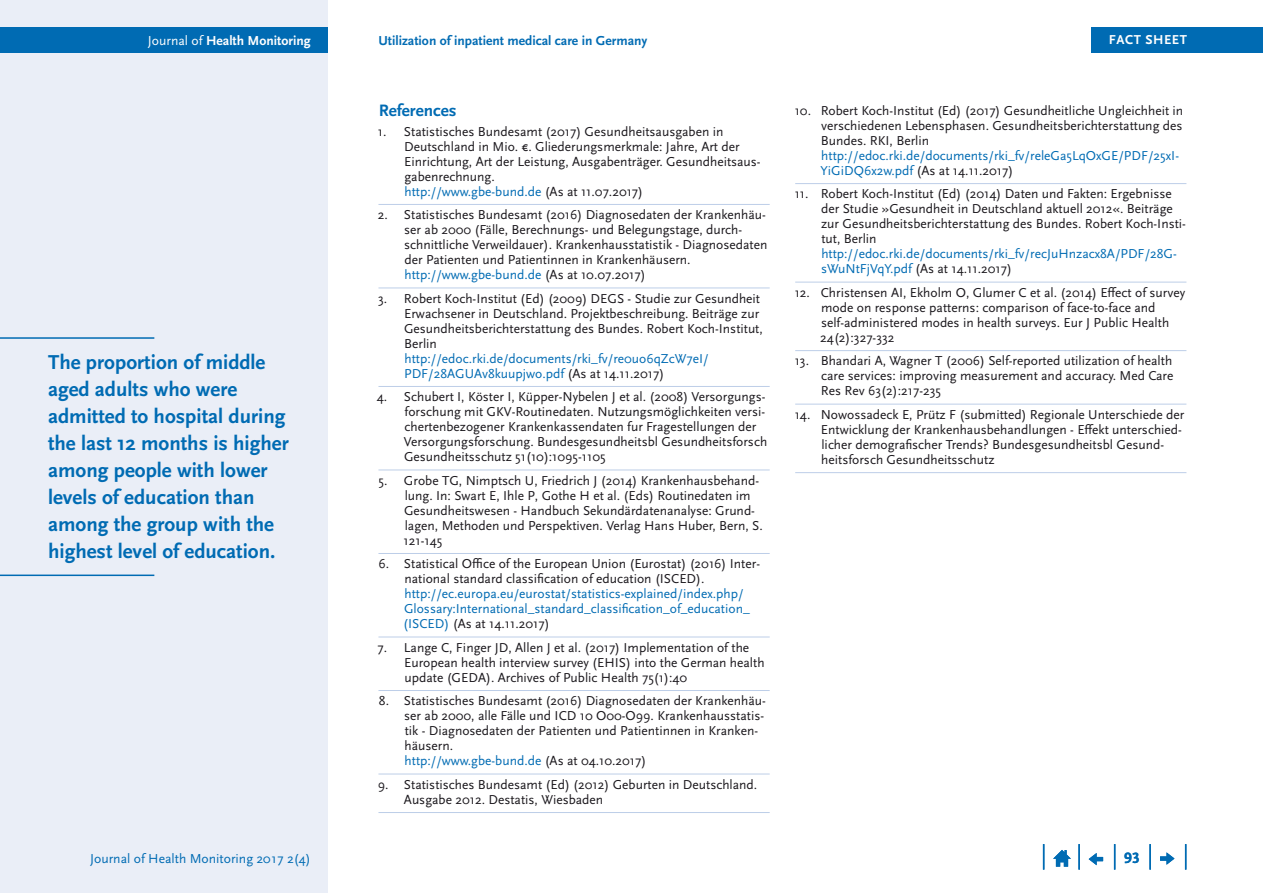
<style>
.page{position:relative;width:1263px;height:893px;background:#fff}
.page>*{position:absolute;margin:0;border:0;box-sizing:border-box;transform-origin:0 0}
.t1{font:700 21px/27px "Scala Sans Pro";color:#006bb3}
.t2{font:700 17.25px "Scala Sans Pro";color:#006bb3}
.t3{font:700 15.75px "Scala Sans Pro";color:#006bb3}
.t4{font:700 13.65px "Scala Sans Pro";color:#006bb3}
.t5{font:13.65px "Scala Sans Pro";color:#006bb3}
.t6{font:700 13.65px "Scala Sans Pro";color:#fff}
.Literaturverzeichnis{font:13.5px/15px "Scala Sans Pro";color:#1a171c}
.Literaturverzeichnis-2{font:13.5px/15px "Scala Sans Pro";color:#006bb3}
.t7{font:700 13.5px "Scala Sans Pro";letter-spacing:.04em;color:#fff}
.s1{font-weight:400}
.s2{color:#006bb3}
.s3{color:#1a171c}
</style>
<div class="page">
<div style="left:0;top:0;width:327px;height:893px;background:#eaeef7"></div>
<div style="left:1091px;top:28px;width:172px;height:25px;background:#006bb3"></div>
<div style="left:0;top:28px;width:327px;height:25px;background:#006bb3"></div>
<svg style="left:1185px;top:844px;width:1px;height:26px"></svg>
<hr style="left:1149px;top:844px;width:2px;height:26px;background:#006bb3">
<svg style="left:1114px;top:844px;width:1px;height:26px"></svg>
<hr style="left:1078px;top:844px;width:2px;height:26px;background:#006bb3">
<svg style="left:1043px;top:844px;width:1px;height:26px"></svg>
<svg style="left:1053px;top:850px;width:18px;height:17px"></svg>
<svg style="left:1089px;top:853px;width:14px;height:12px"></svg>
<svg style="left:1160px;top:852px;width:14px;height:13px"></svg>
<hr style="left:795px;top:183px;width:391px;height:1px;background:#bdcee8">
<hr style="left:795px;top:282px;width:391px;height:1px;background:#bdcee8">
<hr style="left:795px;top:350px;width:391px;height:1px;background:#bdcee8">
<hr style="left:795px;top:404px;width:391px;height:1px;background:#bdcee8">
<hr style="left:795px;top:472px;width:391px;height:1px;background:#bdcee8">
<hr style="left:378px;top:204px;width:392px;height:1px;background:#bdcee8">
<hr style="left:378px;top:288px;width:392px;height:1px;background:#bdcee8">
<hr style="left:378px;top:386px;width:392px;height:1px;background:#bdcee8">
<hr style="left:378px;top:470px;width:392px;height:1px;background:#bdcee8">
<hr style="left:378px;top:553px;width:392px;height:1px;background:#bdcee8">
<hr style="left:378px;top:637px;width:392px;height:1px;background:#bdcee8">
<hr style="left:378px;top:690px;width:392px;height:1px;background:#bdcee8">
<hr style="left:378px;top:774px;width:392px;height:1px;background:#bdcee8">
<hr style="left:378px;top:812px;width:392px;height:1px;background:#bdcee8">
<hr style="left:0;top:337px;width:154px;height:2px;background:#006bb3">
<hr style="left:0;top:575px;width:154px;height:1px;background:#006bb3">
<p class="t6" style="left:148px;top:33px;width:164px"><span class="s1">Journal of</span> Health Monitoring</p>
<p class="t1" style="left:48px;top:348px;width:242px">The proportion of middle aged adults who were admitted to hospital during the last 12 months is higher among people with lower levels of education than among the group with the highest level of education.</p>
<p class="t5" style="left:90px;top:850px;width:222px">Journal of Health Monitoring 2017 2(4)</p>
<p class="t4" style="left:378px;top:33px;width:270px">Utilization of inpatient medical care in Germany</p>
<p class="t7" style="left:1109px;top:32px;width:80px">FACT SHEET</p>
<h1 class="t2" style="left:379px;top:100px;width:79px">References</h1>
<p class="Literaturverzeichnis" style="left:404px;top:124px;width:358px;text-indent:-26px">1. Statistisches Bundesamt (2017) Gesundheitsausgaben in Deutschland in Mio. €. Gliederungsmerkmale: Jahre, Art der Einrichtung, Art der Leistung, Ausgabenträger. Gesundheitsaus&shy;gabenrechnung.<br><span class="s2">http://www.gbe-bund.de</span> (As at 11.07.2017)</p>
<p class="Literaturverzeichnis" style="left:404px;top:207px;width:365px;text-indent:-26px">2. Statistisches Bundesamt (2016) Diagnosedaten der Krankenhäu&shy;ser ab 2000 (Fälle, Berechnungs- und Belegungstage, durch&shy;schnittliche Verweildauer). Krankenhausstatistik - Diagnosedaten der Patienten und Patientinnen in Krankenhäusern. <span class="s2">http://www.gbe-bund.de</span> (As at 10.07.2017)</p>
<p class="Literaturverzeichnis" style="left:404px;top:291px;width:360px;text-indent:-26px">3. Robert Koch-Institut (Ed) (2009) DEGS - Studie zur Gesundheit Erwachsener in Deutschland. Projektbeschreibung. Beiträge zur Gesundheitsberichterstattung des Bundes. Robert Koch-Institut, Berlin<br><span class="s2">http://edoc.rki.de/documents/rki_fv/re0uo6qZcW7eI/ PDF/28AGUAv8kuupjwo.pdf</span> (As at 14.11.2017)</p>
<p class="Literaturverzeichnis" style="left:404px;top:389px;width:365px;text-indent:-27px">4. Schubert I, Köster I, Küpper-Nybelen J et al. (2008) Versorgungs&shy;forschung mit GKV-Routinedaten. Nutzungsmöglichkeiten versi&shy;chertenbezogener Krankenkassendaten fur Fragestellungen der Versorgungsforschung. Bundesgesundheitsbl Gesundheitsforsch Gesundheitsschutz 51(10):1095-1105</p>
<p class="Literaturverzeichnis" style="left:403px;top:473px;width:361px;text-indent:-25px">5. Grobe TG, Nimptsch U, Friedrich J (2014) Krankenhausbehand&shy;lung. In: Swart E, Ihle P, Gothe H et al. (Eds) Routinedaten im Gesundheitswesen - Handbuch Sekundärdatenanalyse: Grund&shy;lagen, Methoden und Perspektiven. Verlag Hans Huber, Bern, S.<br>121-145</p>
<p class="Literaturverzeichnis-2" style="left:403px;top:556px;width:358px;text-indent:-25px"><span class="s3">6. Statistical Office of the European Union (Eurostat) (2016) Inter&shy;national standard classification of education (ISCED). </span>http://ec.europa.eu/eurostat/statistics-explained/index.php/ Glossary:International_standard_classification_of_education_ (ISCED) <span class="s3">(As at 14.11.2017)</span></p>
<p class="Literaturverzeichnis" style="left:404px;top:640px;width:362px;text-indent:-27px">7. Lange C, Finger JD, Allen J et al. (2017) Implementation of the<br>European health interview survey (EHIS) into the German health update (GEDA). Archives of Public Health 75(1):40</p>
<p class="Literaturverzeichnis" style="left:404px;top:693px;width:363px;text-indent:-25px">8. Statistisches Bundesamt (2016) Diagnosedaten der Krankenhäu&shy;ser ab 2000, alle Fälle und ICD 10 O00-O99. Krankenhausstatis&shy;tik - Diagnosedaten der Patienten und Patientinnen in Kranken&shy;häusern.<br><span class="s2">http://www.gbe-bund.de</span> (As at 04.10.2017)</p>
<p class="Literaturverzeichnis" style="left:404px;top:777px;width:355px;text-indent:-26px">9. Statistisches Bundesamt (Ed) (2012) Geburten in Deutschland.<br>Ausgabe 2012. Destatis, Wiesbaden</p>
<p class="Literaturverzeichnis" style="left:820px;top:103px;width:364px;text-indent:-26px">10. Robert Koch-Institut (Ed) (2017) Gesundheitliche Ungleichheit in verschiedenen Lebensphasen. Gesundheitsberichterstattung des Bundes. RKI, Berlin <span class="s2">http://edoc.rki.de/documents/rki_fv/releGa5LqOxGE/PDF/25xI-YiGiDQ6x2w.pdf</span> (As at 14.11.2017)</p>
<p class="Literaturverzeichnis" style="left:821px;top:186px;width:366px;text-indent:-26px">11. Robert Koch-Institut (Ed) (2014) Daten und Fakten: Ergebnisse der Studie »Gesundheit in Deutschland aktuell 2012«. Beiträge zur Gesundheitsberichterstattung des Bundes. Robert Koch-Insti&shy;tut, Berlin <span class="s2">http://edoc.rki.de/documents/rki_fv/recJuHnzacx8A/PDF/28G&shy;sWuNtFjVqY.pdf</span> (As at 14.11.2017)</p>
<p class="Literaturverzeichnis" style="left:820px;top:285px;width:366px;text-indent:-26px">12. Christensen AI, Ekholm O, Glumer C et al. (2014) Effect of survey mode on response patterns: comparison of face-to-face and self-administered modes in health surveys. Eur J Public Health 24(2):327-332</p>
<p class="Literaturverzeichnis" style="left:821px;top:353px;width:354px;text-align:justify;text-indent:-26px">13. Bhandari A, Wagner T (2006) Self-reported utilization of health care services: improving measurement and accuracy. Med Care Res Rev 63(2):217-235</p>
<p class="Literaturverzeichnis" style="left:821px;top:407px;width:365px;text-indent:-26px">14. Nowossadeck E, Prütz F (submitted) Regionale Unterschiede der Entwicklung der Krankenhausbehandlungen - Effekt unterschied&shy;licher demografischer Trends? Bundesgesundheitsbl Gesund&shy;heitsforsch Gesundheitsschutz</p>
<p class="t3" style="left:1124px;top:849px;width:17px">93</p>
</div>
